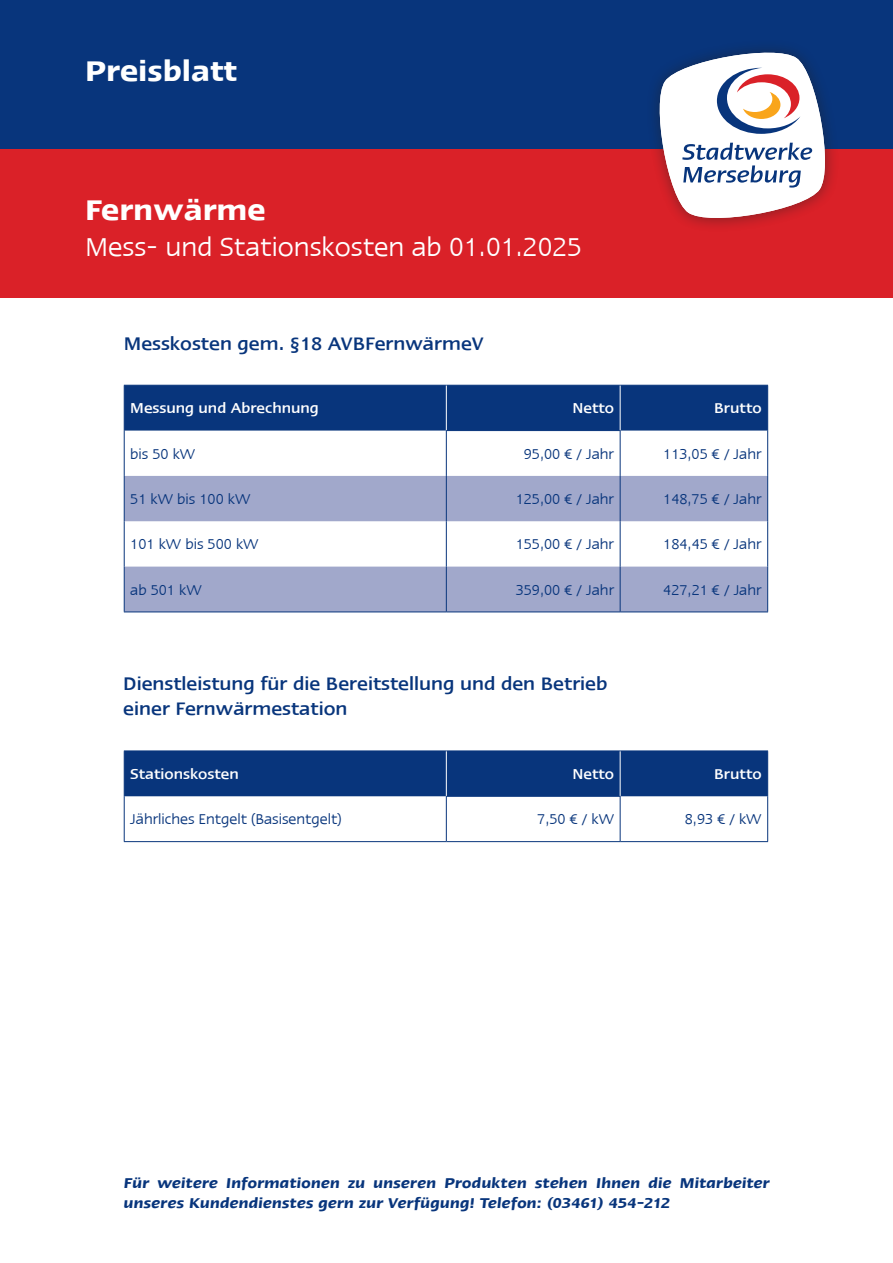
<style>
.page{position:relative;width:893px;height:1263px;background:#fff}
.page>*{position:absolute;margin:0;border:0;box-sizing:border-box;transform-origin:0 0}
.t1{font:600 33px "Linotype Ergo";color:#fff}
.t2{font:30px "Linotype Ergo";color:#fff}
.t3{font:500 21px/25.2px "Linotype Ergo";color:#08357c}
.t4{font:16.5px "Linotype Ergo";color:#08357c}
.t5{font:italic 600 16.5px/19.8px "Linotype Ergo";letter-spacing:.01em;color:#08357c}
.t6{font:500 16.5px "Linotype Ergo";color:#fff}
</style>
<div class="page">
<div style="left:0;top:149px;width:893px;height:149px;background:#da2128"></div>
<div style="left:0;top:0;width:893px;height:149px;background:#08357c"></div>
<div style="left:645px;top:38px;width:194px;height:194px;background:#231f20;opacity:.5"></div>
<svg style="left:651px;top:44px;width:183px;height:183px"></svg>
<div style="left:125px;top:386px;width:642px;height:45px;background:#08357c"></div>
<svg style="left:125px;top:476px;width:642px;height:135px;fill:#a1a8cb"></svg>
<hr style="left:124px;top:385px;width:322px;height:1px;background:#08357c">
<hr style="left:124px;top:386px;width:1px;height:45px;background:#08357c">
<hr style="left:446px;top:385px;width:174px;height:1px;background:#08357c">
<hr style="left:620px;top:385px;width:148px;height:1px;background:#08357c">
<hr style="left:767px;top:386px;width:1px;height:45px;background:#08357c">
<hr style="left:124px;top:431px;width:1px;height:45px;background:#08357c">
<hr style="left:767px;top:431px;width:1px;height:45px;background:#08357c">
<hr style="left:124px;top:476px;width:1px;height:45px;background:#08357c">
<hr style="left:767px;top:476px;width:1px;height:45px;background:#08357c">
<hr style="left:124px;top:521px;width:1px;height:46px;background:#08357c">
<hr style="left:767px;top:521px;width:1px;height:46px;background:#08357c">
<hr style="left:124px;top:567px;width:1px;height:44px;background:#08357c">
<hr style="left:767px;top:567px;width:1px;height:44px;background:#08357c">
<hr style="left:124px;top:611px;width:322px;height:1px;background:#08357c">
<hr style="left:620px;top:611px;width:148px;height:1px;background:#08357c">
<hr style="left:446px;top:430px;width:174px;height:1px;background:#08357c">
<hr style="left:446px;top:431px;width:1px;height:45px;background:#08357c">
<hr style="left:620px;top:431px;width:1px;height:45px;background:#08357c">
<hr style="left:446px;top:476px;width:1px;height:45px;background:#08357c">
<hr style="left:620px;top:476px;width:1px;height:45px;background:#08357c">
<hr style="left:446px;top:521px;width:1px;height:46px;background:#08357c">
<hr style="left:620px;top:521px;width:1px;height:46px;background:#08357c">
<hr style="left:446px;top:567px;width:1px;height:44px;background:#08357c">
<hr style="left:620px;top:567px;width:1px;height:44px;background:#08357c">
<hr style="left:446px;top:611px;width:174px;height:1px;background:#08357c">
<hr style="left:446px;top:386px;width:1px;height:44px;background:#fff">
<hr style="left:620px;top:386px;width:1px;height:44px;background:#fff">
<div style="left:125px;top:751px;width:642px;height:45px;background:#08357c"></div>
<hr style="left:124px;top:750px;width:322px;height:1px;background:#08357c">
<hr style="left:124px;top:751px;width:1px;height:45px;background:#08357c">
<hr style="left:446px;top:750px;width:174px;height:1px;background:#08357c">
<hr style="left:620px;top:750px;width:148px;height:1px;background:#08357c">
<hr style="left:767px;top:751px;width:1px;height:45px;background:#08357c">
<hr style="left:446px;top:796px;width:174px;height:1px;background:#08357c">
<hr style="left:446px;top:797px;width:1px;height:44px;background:#08357c">
<hr style="left:620px;top:797px;width:1px;height:44px;background:#08357c">
<hr style="left:446px;top:751px;width:1px;height:45px;background:#fff">
<hr style="left:620px;top:751px;width:1px;height:45px;background:#fff">
<hr style="left:124px;top:796px;width:1px;height:45px;background:#08357c">
<hr style="left:767px;top:796px;width:1px;height:45px;background:#08357c">
<hr style="left:124px;top:841px;width:322px;height:1px;background:#08357c">
<hr style="left:446px;top:841px;width:174px;height:1px;background:#08357c">
<hr style="left:620px;top:841px;width:148px;height:1px;background:#08357c">
<h1 class="t1" style="left:85px;top:54px;width:153px">Preisblatt</h1>
<h1 class="t1" style="left:85px;top:192px;width:182px">Fernwärme</h1>
<h2 class="t2" style="left:85px;top:230px;width:498px">Mess- und Stationskosten ab 01.01.2025</h2>
<p class="t3" style="left:124px;top:331px;width:361px">Messkosten gem. §18 AVBFernwärmeV</p>
<p class="t6" style="left:130px;top:400px;width:190px">Messung und Abrechnung</p>
<p class="t6" style="left:572px;top:400px;width:43px">Netto</p>
<p class="t6" style="left:714px;top:400px;width:49px">Brutto</p>
<p class="t4" style="left:130px;top:445px;width:67px">bis 50 kW</p>
<p class="t4" style="left:524px;top:445px;width:92px">95,00 € / Jahr</p>
<p class="t4" style="left:663px;top:445px;width:100px">113,05 € / Jahr</p>
<p class="t4" style="left:130px;top:490px;width:122px">51 kW bis 100 kW</p>
<p class="t4" style="left:516px;top:490px;width:100px">125,00 € / Jahr</p>
<p class="t4" style="left:663px;top:490px;width:100px">148,75 € / Jahr</p>
<p class="t4" style="left:130px;top:535px;width:130px">101 kW bis 500 kW</p>
<p class="t4" style="left:516px;top:535px;width:100px">155,00 € / Jahr</p>
<p class="t4" style="left:663px;top:535px;width:100px">184,45 € / Jahr</p>
<p class="t4" style="left:130px;top:581px;width:73px">ab 501 kW</p>
<p class="t4" style="left:516px;top:581px;width:100px">359,00 € / Jahr</p>
<p class="t4" style="left:663px;top:581px;width:100px">427,21 € / Jahr</p>
<p class="t3" style="left:123px;top:671px;width:486px">Dienstleistung für die Bereitstellung und den Betrieb einer Fernwärmestation</p>
<p class="t6" style="left:130px;top:765px;width:110px">Stationskosten</p>
<p class="t6" style="left:572px;top:765px;width:43px">Netto</p>
<p class="t6" style="left:714px;top:765px;width:49px">Brutto</p>
<p class="t4" style="left:130px;top:810px;width:213px">Jährliches Entgelt (Basisentgelt)</p>
<p class="t4" style="left:537px;top:810px;width:78px">7,50 € / kW</p>
<p class="t4" style="left:685px;top:810px;width:78px">8,93 € / kW</p>
<p class="t5" style="left:124px;top:1173px;width:647px">Für weitere Informationen zu unseren Produkten stehen Ihnen die Mitarbeiter unseres Kundendienstes gern zur Verfügung! Telefon: (03461) 454-212</p>
</div>
